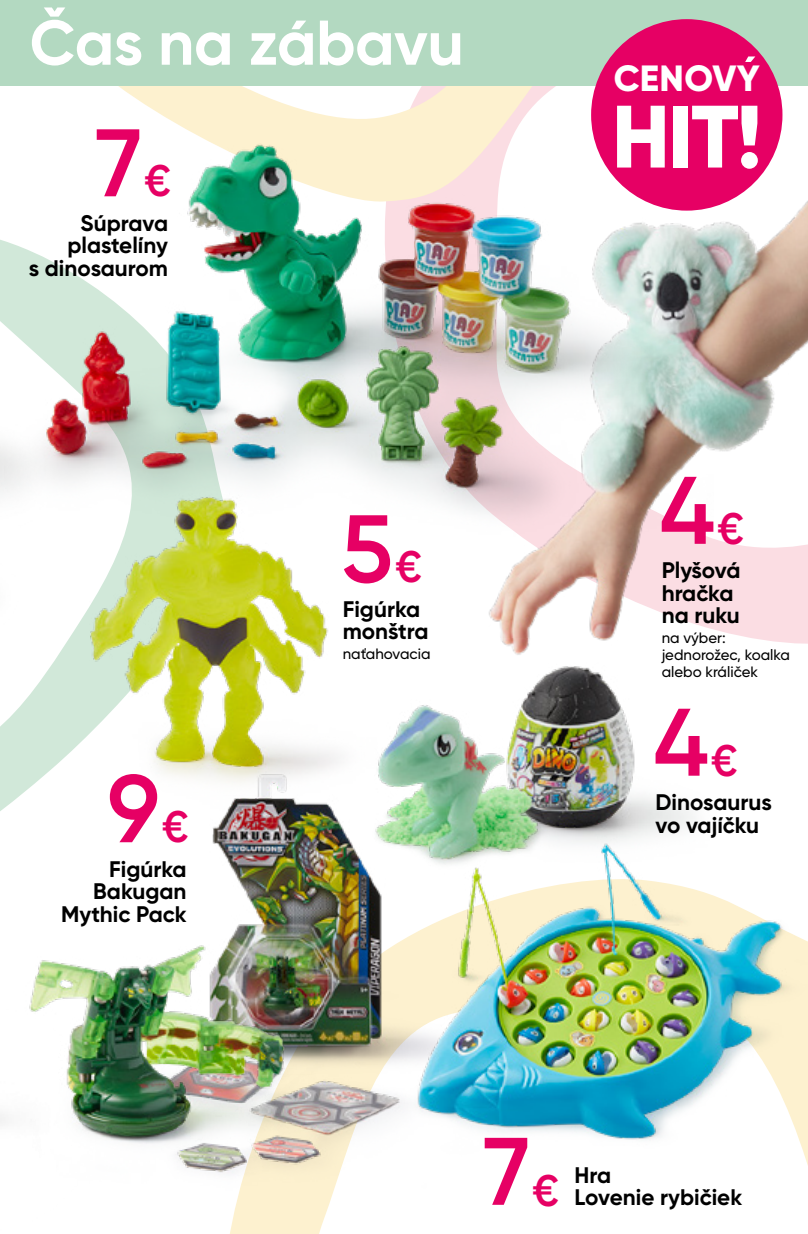
<style>
.page{position:relative;width:808px;height:1234px;background:#fff}
.page>*{position:absolute;margin:0;border:0;box-sizing:border-box;transform-origin:0 0}
.t1{font:600 95.7px "Gilroy";color:#e60064}
.t2{font:800 88.2px "Gilroy";color:#fff}
.t3{font:700 63px "Gilroy";letter-spacing:-.005em;color:#fff}
.t4{font:800 36.45px "Gilroy";letter-spacing:.01em;color:#fff}
.t5{font:700 22.5px/22.5px "Gilroy";color:#000}
.t6{font:500 15px/16.8px "Gilroy";color:#000}
.s1{font-size:44.1px}
</style>
<div class="page">
<svg style="left:230px;top:1204px;width:99px;height:29px;background:#fdf2d2"></svg>
<svg style="left:0;top:623px;width:79px;height:130px;fill:#d1e8d9"></svg>
<svg style="left:0;top:85px;width:596px;height:26px"></svg>
<div style="left:0;top:0;width:808px;height:85px;background:#b3d9c1"></div>
<img style="left:489px;top:175px;width:319px;height:469px">
<img style="left:212px;top:809px;width:129px;height:113px">
<img style="left:489px;top:640px;width:234px;height:185px">
<img style="left:383px;top:688px;width:193px;height:137px">
<img style="left:332px;top:825px;width:476px;height:340px">
<img style="left:79px;top:581px;width:304px;height:228px">
<img style="left:104px;top:922px;width:239px;height:282px">
<img style="left:0;top:623px;width:19px;height:34px">
<img style="left:54px;top:111px;width:660px;height:470px">
<img style="left:0;top:753px;width:104px;height:385px">
<img style="left:0;top:240px;width:54px;height:254px">
<div style="left:591px;top:19px;width:191px;height:191px;background:#e60064;border-radius:50%"></div>
<svg style="left:745px;top:56px;width:10px;height:6px"></svg>
<h3 class="t3" style="left:30px;top:3px;width:436px">Čas na zábavu</h3>
<h1 class="t1" style="left:95px;top:103px;width:77px">7<span class="s1">€</span></h1>
<p class="t5" style="left:29px;top:211px;width:141px;text-align:right">Súprava plastelíny<br>s dinosaurom</p>
<h1 class="t1" style="left:107px;top:749px;width:83px">9<span class="s1">€</span></h1>
<p class="t5" style="left:61px;top:857px;width:127px;text-align:right">Figúrka<br>Bakugan<br>Mythic Pack</p>
<h1 class="t1" style="left:341px;top:489px;width:83px">5<span class="s1">€</span></h1>
<p class="t5" style="left:343px;top:597px;width:87px">Figúrka monštra</p>
<p class="t6" style="left:343px;top:645px;width:89px">naťahovacia</p>
<h3 class="t4" style="left:614px;top:55px;width:148px">CENOVY</h3>
<h2 class="t2" style="left:612px;top:81px;width:152px">HIT!</h2>
<h1 class="t1" style="left:659px;top:451px;width:86px">4<span class="s1">€</span></h1>
<p class="t5" style="left:662px;top:559px;width:80px">Plyšová hračka na ruku</p>
<p class="t6" style="left:662px;top:629px;width:130px">na výber: jednorožec, koalka alebo králiček</p>
<h1 class="t1" style="left:653px;top:682px;width:86px">4<span class="s1">€</span></h1>
<p class="t5" style="left:655px;top:790px;width:118px">Dinosaurus vo vajíčku</p>
<h1 class="t1" style="left:483px;top:1111px;width:77px">7<span class="s1">€</span></h1>
<p class="t5" style="left:575px;top:1163px;width:169px">Hra<br>Lovenie rybičiek</p>
</div>
